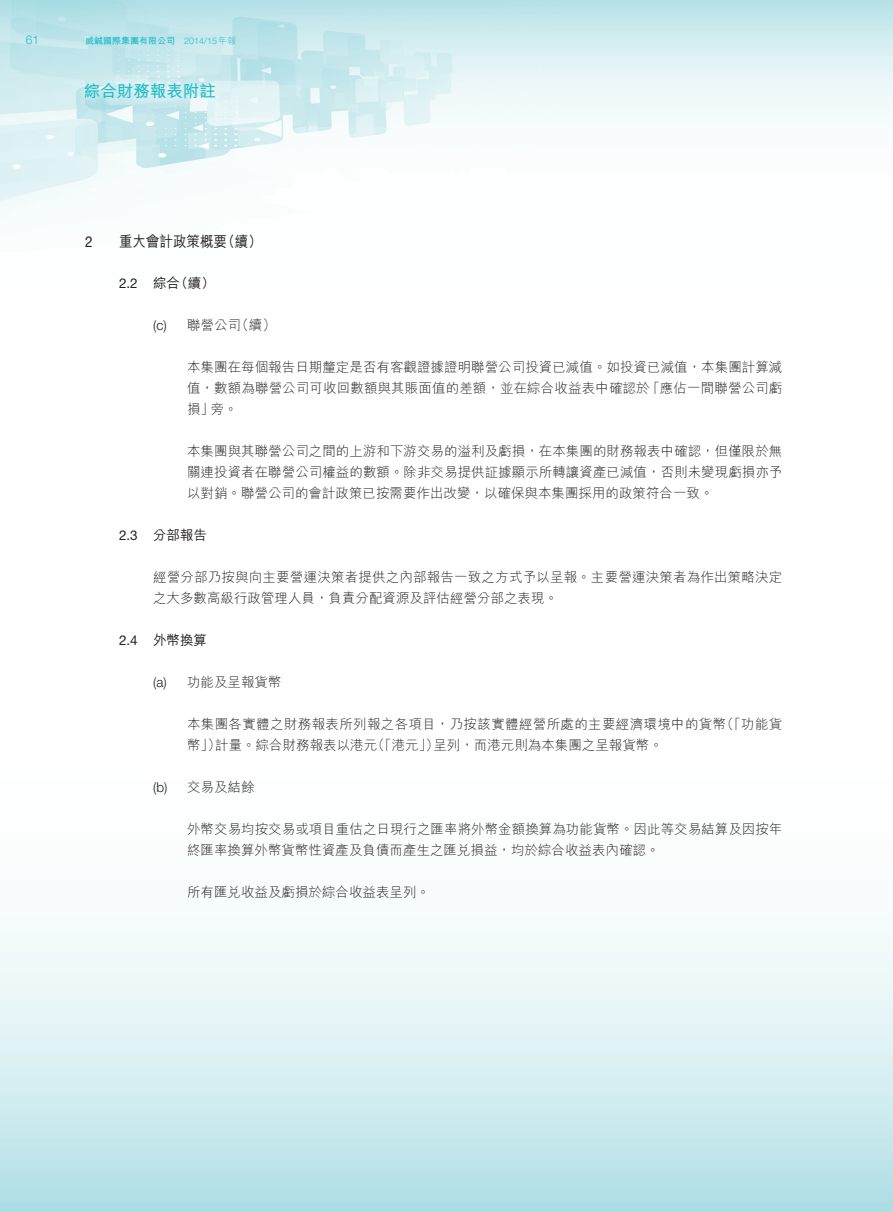
<style>
.page{position:relative;width:893px;height:1212px;background:#fff}
.page>*{position:absolute;margin:0;border:0;box-sizing:border-box;transform-origin:0 0}
.t1{font:16.5px "M Hei HK Bold B5 pc H";color:#21bdc9}
.t2{font:15px "M Hei HK Medium B5 pc H";color:#231f20;scale:.9 1}
.t3{font:15px "Helvetica Neue LT Std";color:#231f20;scale:.9 1}
.t4{font:13.5px/21px "M Hei HK Light B5 pc H";color:#231f20;text-align:justify}
.t5{font:13.5px/21px "M Hei HK Light B5 pc H";letter-spacing:.025em;color:#231f20}
.t6{font:13.5px "M Hei HK Medium B5 pc H";color:#231f20}
.t7{font:300 12px "Helvetica Neue LT Std";color:#21bdc9}
.t8{font:9px "M Hei HK Bold B5 pc H";color:#21bdc9}
.s1{font-family:"Helvetica Neue LT Std";font-weight:300}
.s2{font-family:"M Hei HK Light B5 pc H"}
.s3{font-family:"Helvetica Neue LT Std"}
</style>
<div class="page">
<svg style="left:0;top:928px;width:893px;height:284px"></svg>
<img style="left:0;top:0;width:893px;height:213px">
<img style="left:77px;top:75px;width:144px;height:30px">
<p class="t7" style="left:26px;top:36px;width:15px">61</p>
<p class="t8" style="left:85px;top:38px;width:153px">威鋮國際集團有限公司 <span class="s1">2014/15</span><span class="s2">年報</span></p>
<p class="t1" style="left:84px;top:85px;width:133px">綜合財務報表附註</p>
<p class="t3" style="left:85px;top:233px;width:10px">2</p>
<p class="t2" style="left:119px;top:236px;width:160px">重大會計政策概要（續）</p>
<p class="t6" style="left:119px;top:278px;width:97px"><span class="s3">2.2</span> 綜合（續）</p>
<p class="t4" style="left:153px;top:316px;width:124px"><span class="s1">(c)</span> 聯營公司（續）</p>
<p class="t4" style="left:187px;top:358px;width:597px">本集團在每個報告日期釐定是否有客觀證據證明聯營公司投資已減值。如投資已減值，本集團計算減值，數額為聯營公司可收回數額與其賬面值的差額，並在綜合收益表中確認於「應佔一間聯營公司虧損」旁。</p>
<p class="t4" style="left:187px;top:442px;width:597px">本集團與其聯營公司之間的上游和下游交易的溢利及虧損，在本集團的財務報表中確認，但僅限於無關連投資者在聯營公司權益的數額。除非交易提供証據顯示所轉讓資產已減值，否則未變現虧損亦予以對銷。聯營公司的會計政策已按需要作出改變，以確保與本集團採用的政策符合一致。</p>
<p class="t6" style="left:119px;top:530px;width:90px"><span class="s3">2.3</span> 分部報告</p>
<p class="t4" style="left:153px;top:568px;width:631px">經營分部乃按與向主要營運決策者提供之內部報告一致之方式予以呈報。主要營運決策者為作出策略決定之大多數高級行政管理人員，負責分配資源及評估經營分部之表現。</p>
<p class="t6" style="left:119px;top:635px;width:90px"><span class="s3">2.4</span> 外幣換算</p>
<p class="t4" style="left:153px;top:673px;width:130px"><span class="s1">(a)</span> 功能及呈報貨幣</p>
<p class="t5" style="left:187px;top:715px;width:597px">本集團各實體之財務報表所列報之各項目，乃按該實體經營所處的主要經濟環境中的貨幣（「功能貨幣」）計量。綜合財務報表以港元（「港元」）呈列，而港元則為本集團之呈報貨幣。</p>
<p class="t4" style="left:153px;top:778px;width:103px"><span class="s1">(b)</span> 交易及結餘</p>
<p class="t4" style="left:187px;top:820px;width:597px">外幣交易均按交易或項目重估之日現行之匯率將外幣金額換算為功能貨幣。因此等交易結算及因按年終匯率換算外幣貨幣性資產及負債而產生之匯兌損益，均於綜合收益表內確認。</p>
<p class="t4" style="left:187px;top:883px;width:245px">所有匯兌收益及虧損於綜合收益表呈列。</p>
</div>
